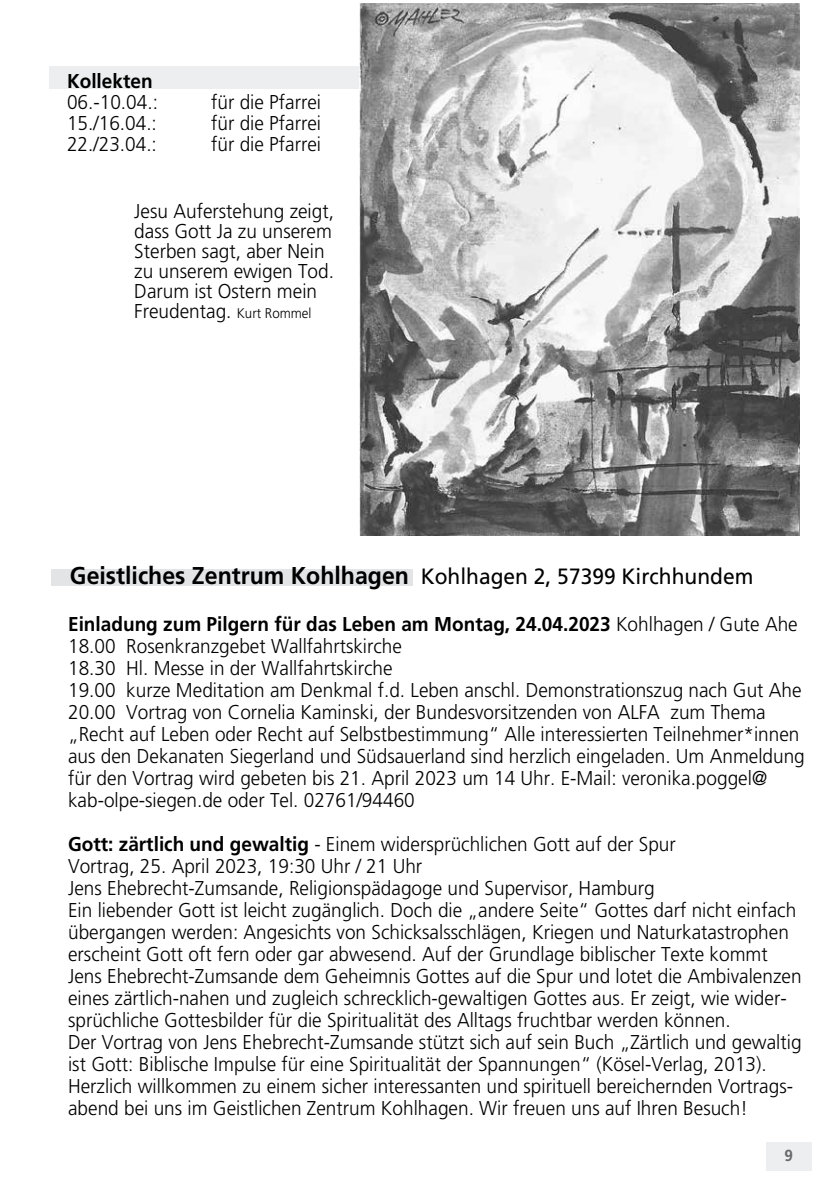
<style>
.page{position:relative;width:840px;height:1191px;background:#fff}
.page>*{position:absolute;margin:0;border:0;box-sizing:border-box;transform-origin:0 0}
.t1{font:700 24.4px "Frutiger";color:#000;scale:.95 1}
.t2{font:300 20px/22px "Frutiger";color:#000;scale:.95 1}
.t3{font:700 20px "Frutiger";color:#000;scale:.95 1}
.t4{font:700 16px "Frutiger";color:#68676c;scale:.95 1}
.s1{font-size:14px}
.s2{font-weight:400;font-size:22px}
.s3{font-weight:700}
</style>
<div class="page">
<div style="left:765px;top:1142px;width:46px;height:29px;background:#edeeef"></div>
<div style="left:49px;top:66px;width:318px;height:23px;background:#edeeef"></div>
<img style="left:359px;top:4px;width:440px;height:531px">
<div style="left:51px;top:569px;width:361px;height:17px;background:#e3e4e6"></div>
<p class="t3" style="left:67px;top:69px;width:92px">Kollekten</p>
<p class="t2" style="left:67px;top:91px;width:97px">06.-10.04.:</p>
<p class="t2" style="left:211px;top:91px;width:117px">für die Pfarrei</p>
<p class="t2" style="left:67px;top:112px;width:96px">15./16.04.:</p>
<p class="t2" style="left:211px;top:112px;width:117px">für die Pfarrei</p>
<p class="t2" style="left:67px;top:133px;width:96px">22./23.04.:</p>
<p class="t2" style="left:211px;top:133px;width:117px">für die Pfarrei</p>
<p class="t2" style="left:134px;top:201px;width:212px;line-height:20px">Jesu Auferstehung zeigt, dass Gott Ja zu unserem<br>Sterben sagt, aber Nein zu unserem ewigen Tod.<br>Darum ist Ostern mein<br>Freudentag. <span class="s1">Kurt Rommel</span></p>
<p class="t1" style="left:70px;top:560px;width:720px">Geistliches Zentrum Kohlhagen <span class="s2">Kohlhagen 2, 57399 Kirchhundem</span></p>
<p class="t2" style="left:68px;top:613px;width:776px"><span class="s3">Einladung zum Pilgern für das Leben am Montag, 24.04.2023</span> Kohlhagen / Gute Ahe 18.00 Rosenkranzgebet Wallfahrtskirche<br>18.30 Hl. Messe in der Wallfahrtskirche<br>19.00 kurze Meditation am Denkmal f.d. Leben anschl. Demonstrationszug nach Gut Ahe 20.00 Vortrag von Cornelia Kaminski, der Bundesvorsitzenden von ALFA zum Thema „Recht auf Leben oder Recht auf Selbstbestimmung“ Alle interessierten Teilnehmer*innen aus den Dekanaten Siegerland und Südsauerland sind herzlich eingeladen. Um Anmeldung für den Vortrag wird gebeten bis 21. April 2023 um 14 Uhr. E-Mail: veronika.poggel@ kab-olpe-siegen.de oder Tel. 02761/94460</p>
<p class="t2" style="left:68px;top:833px;width:773px"><span class="s3">Gott: zärtlich und gewaltig</span> - Einem widersprüchlichen Gott auf der Spur<br>Vortrag, 25. April 2023, 19:30 Uhr / 21 Uhr<br>Jens Ehebrecht-Zumsande, Religionspädagoge und Supervisor, Hamburg<br>Ein liebender Gott ist leicht zugänglich. Doch die „andere Seite“ Gottes darf nicht einfach übergangen werden: Angesichts von Schicksalsschlägen, Kriegen und Naturkatastrophen erscheint Gott oft fern oder gar abwesend. Auf der Grundlage biblischer Texte kommt Jens Ehebrecht-Zumsande dem Geheimnis Gottes auf die Spur und lotet die Ambivalenzen eines zärtlich-nahen und zugleich schrecklich-gewaltigen Gottes aus. Er zeigt, wie wider&shy;sprüchliche Gottesbilder für die Spiritualität des Alltags fruchtbar werden können.<br>Der Vortrag von Jens Ehebrecht-Zumsande stützt sich auf sein Buch „Zärtlich und gewaltig ist Gott: Biblische Impulse für eine Spiritualität der Spannungen“ (Kösel-Verlag, 2013).<br>Herzlich willkommen zu einem sicher interessanten und spirituell bereichernden Vortrags&shy;abend bei uns im Geistlichen Zentrum Kohlhagen. Wir freuen uns auf Ihren Besuch!</p>
<p class="t4" style="left:784px;top:1145px;width:10px">9</p>
</div>
